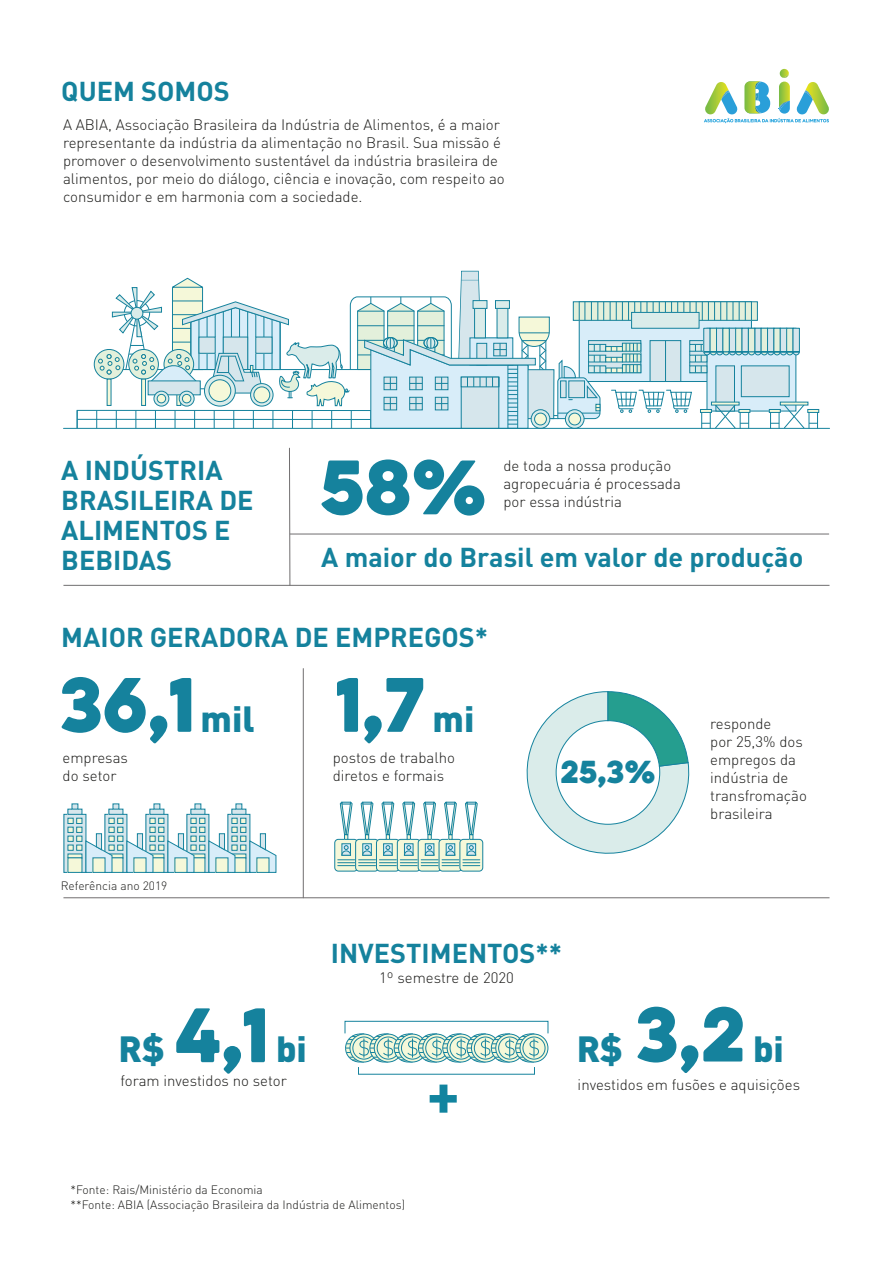
<style>
.page{position:relative;width:893px;height:1263px;background:#fff}
.page>*{position:absolute;margin:0;border:0;box-sizing:border-box;transform-origin:0 0}
.t1{font:90px "Big Noodle Titling";color:#11849f}
.t2{font:69px "Eveleth Clean";color:#15829d}
.t3{font:900 36px "DIN Pro";color:#15829d}
.t4{font:28.5px "Eveleth Clean";color:#15829d}
.t5{font:700 27px/30px "DIN Pro";color:#15829d}
.t6{font:300 15px/18px "DIN Pro";color:#1a1a18}
.t7{font:300 12px/15px "DIN Pro";color:#1a1a18}
.s1{font-family:"DIN Pro";font-weight:900;font-size:36px}
.s2{font-family:"Eveleth Clean";font-weight:400;font-size:69px}
</style>
<div class="page">
<svg style="left:289px;top:447px;width:2px;height:138px"></svg>
<svg style="left:526px;top:691px;width:164px;height:163px"></svg>
<svg style="left:704px;top:69px;width:125px;height:54px"></svg>
<hr style="left:290px;top:534px;width:539px;height:1px;background:#706e6f">
<hr style="left:63px;top:897px;width:766px;height:1px;background:#706e6f">
<hr style="left:63px;top:585px;width:766px;height:1px;background:#706e6f">
<hr style="left:303px;top:668px;width:1px;height:230px;background:#706e6f">
<div style="left:579px;top:302px;width:172px;height:79px;background:#d8edf9"></div>
<svg style="left:604px;top:303px;width:152px;height:16px"></svg>
<div style="left:573px;top:301px;width:185px;height:20px;border:1px solid #15829d"></div>
<svg style="left:610px;top:302px;width:31px;height:18px"></svg>
<svg style="left:647px;top:302px;width:37px;height:10px"></svg>
<svg style="left:690px;top:302px;width:37px;height:18px"></svg>
<svg style="left:733px;top:302px;width:19px;height:18px"></svg>
<hr style="left:64px;top:428px;width:766px;height:1px;background:#15829d">
<div style="left:632px;top:312px;width:67px;height:16px;background:#daecea"></div>
<div style="left:631px;top:312px;width:68px;height:17px;border:1px solid #15829d"></div>
<div style="left:650px;top:341px;width:31px;height:40px;background:#d6e6ec"></div>
<div style="left:650px;top:340px;width:31px;height:42px;border:1px solid #15829d"></div>
<svg style="left:604px;top:342px;width:35px;height:26px"></svg>
<div style="left:588px;top:340px;width:53px;height:33px;border:1px solid #15829d"></div>
<svg style="left:691px;top:342px;width:4px;height:23px"></svg>
<div style="left:689px;top:340px;width:53px;height:33px;border:1px solid #15829d"></div>
<hr style="left:665px;top:341px;width:1px;height:40px;background:#15829d">
<svg style="left:611px;top:389px;width:81px;height:24px"></svg>
<svg style="left:707px;top:328px;width:89px;height:83px"></svg>
<svg style="left:624px;top:345px;width:15px;height:5px"></svg>
<div style="left:622px;top:343px;width:19px;height:9px;border:1px solid #15829d"></div>
<svg style="left:624px;top:356px;width:15px;height:4px"></svg>
<svg style="left:624px;top:366px;width:15px;height:5px"></svg>
<div style="left:622px;top:364px;width:19px;height:9px;border:1px solid #15829d"></div>
<svg style="left:626px;top:343px;width:12px;height:30px"></svg>
<div style="left:588px;top:344px;width:18px;height:8px;border:1px solid #15829d"></div>
<div style="left:588px;top:355px;width:18px;height:7px;border:1px solid #15829d"></div>
<div style="left:605px;top:357px;width:18px;height:5px;border:1px solid #15829d"></div>
<svg style="left:611px;top:357px;width:6px;height:5px"></svg>
<svg style="left:607px;top:348px;width:14px;height:2px"></svg>
<div style="left:605px;top:346px;width:18px;height:6px;border:1px solid #15829d"></div>
<svg style="left:611px;top:347px;width:6px;height:4px"></svg>
<div style="left:605px;top:368px;width:18px;height:5px;border:1px solid #15829d"></div>
<svg style="left:611px;top:368px;width:6px;height:5px"></svg>
<div style="left:588px;top:365px;width:18px;height:8px;border:1px solid #15829d"></div>
<div style="left:690px;top:344px;width:17px;height:7px;background:#daecea"></div>
<div style="left:689px;top:344px;width:18px;height:8px;border:1px solid #15829d"></div>
<div style="left:690px;top:355px;width:17px;height:7px;background:#daecea"></div>
<div style="left:689px;top:355px;width:18px;height:7px;border:1px solid #15829d"></div>
<div style="left:690px;top:366px;width:17px;height:7px;background:#daecea"></div>
<div style="left:689px;top:365px;width:18px;height:8px;border:1px solid #15829d"></div>
<div style="left:716px;top:366px;width:18px;height:45px;background:#d6e6ec"></div>
<div style="left:715px;top:365px;width:20px;height:46px;border:1px solid #15829d"></div>
<div style="left:741px;top:366px;width:48px;height:31px;background:#d6e6ec"></div>
<div style="left:741px;top:365px;width:48px;height:32px;border:1px solid #15829d"></div>
<svg style="left:76px;top:271px;width:528px;height:158px"></svg>
<hr style="left:142px;top:379px;width:4px;height:26px;background:#f5f8d9">
<div style="left:141px;top:379px;width:5px;height:27px;border:1px solid #15829d"></div>
<svg style="left:700px;top:404px;width:50px;height:25px"></svg>
<svg style="left:769px;top:404px;width:50px;height:25px"></svg>
<svg style="left:695px;top:327px;width:105px;height:46px"></svg>
<div style="left:157px;top:394px;width:9px;height:9px;background:#f5f8d9;border-radius:50%"></div>
<div style="left:157px;top:394px;width:9px;height:9px;border:1px solid #15829d;border-radius:50%"></div>
<div style="left:182px;top:394px;width:9px;height:9px;background:#f5f8d9;border-radius:50%"></div>
<div style="left:182px;top:394px;width:9px;height:9px;border:1px solid #15829d;border-radius:50%"></div>
<svg style="left:335px;top:839px;width:23px;height:32px"></svg>
<div style="left:334px;top:839px;width:24px;height:32px;border:1px solid #15839e;border-radius:4px"></div>
<svg style="left:356px;top:839px;width:22px;height:32px"></svg>
<div style="left:355px;top:839px;width:24px;height:32px;border:1px solid #15839e;border-radius:4px"></div>
<svg style="left:376px;top:839px;width:23px;height:32px"></svg>
<div style="left:376px;top:839px;width:24px;height:32px;border:1px solid #15839e;border-radius:4px"></div>
<svg style="left:397px;top:839px;width:23px;height:32px"></svg>
<div style="left:397px;top:839px;width:24px;height:32px;border:1px solid #15839e;border-radius:4px"></div>
<svg style="left:418px;top:839px;width:23px;height:32px"></svg>
<div style="left:418px;top:839px;width:23px;height:32px;border:1px solid #15839e;border-radius:4px"></div>
<svg style="left:439px;top:839px;width:23px;height:32px"></svg>
<div style="left:439px;top:839px;width:23px;height:32px;border:1px solid #15839e;border-radius:4px"></div>
<svg style="left:460px;top:839px;width:23px;height:32px"></svg>
<div style="left:459px;top:839px;width:24px;height:32px;border:1px solid #15839e;border-radius:4px"></div>
<svg style="left:338px;top:801px;width:142px;height:65px"></svg>
<svg style="left:230px;top:816px;width:18px;height:2px"></svg>
<div style="left:228px;top:814px;width:22px;height:59px;border:1px solid #15839e"></div>
<div style="left:232px;top:809px;width:14px;height:5px;background:#d6e6ec"></div>
<div style="left:231px;top:809px;width:15px;height:6px;border:1px solid #15839e"></div>
<svg style="left:236px;top:803px;width:6px;height:6px"></svg>
<svg style="left:189px;top:816px;width:18px;height:2px"></svg>
<div style="left:187px;top:814px;width:22px;height:59px;border:1px solid #15839e"></div>
<div style="left:191px;top:809px;width:14px;height:5px;background:#d6e6ec"></div>
<div style="left:191px;top:809px;width:14px;height:6px;border:1px solid #15839e"></div>
<svg style="left:195px;top:803px;width:6px;height:6px"></svg>
<svg style="left:148px;top:816px;width:18px;height:2px"></svg>
<div style="left:146px;top:814px;width:22px;height:59px;border:1px solid #15839e"></div>
<div style="left:150px;top:809px;width:14px;height:5px;background:#d6e6ec"></div>
<div style="left:150px;top:809px;width:14px;height:6px;border:1px solid #15839e"></div>
<svg style="left:154px;top:803px;width:6px;height:6px"></svg>
<svg style="left:107px;top:816px;width:18px;height:2px"></svg>
<div style="left:105px;top:814px;width:22px;height:59px;border:1px solid #15839e"></div>
<div style="left:109px;top:809px;width:14px;height:5px;background:#d6e6ec"></div>
<div style="left:109px;top:809px;width:14px;height:6px;border:1px solid #15839e"></div>
<svg style="left:113px;top:803px;width:6px;height:6px"></svg>
<div style="left:64px;top:814px;width:22px;height:58px;background:linear-gradient(to right,#d6e6ec,#d6e6ec)"></div>
<svg style="left:68px;top:818px;width:209px;height:55px"></svg>
<div style="left:93px;top:858px;width:12px;height:14px;background:#f5f8d9"></div>
<svg style="left:68px;top:854px;width:14px;height:4px"></svg>
<div style="left:68px;top:858px;width:14px;height:14px;background:#f5f8d9"></div>
<div style="left:68px;top:857px;width:14px;height:16px;border:1px solid #15839e"></div>
<div style="left:68px;top:809px;width:14px;height:5px;background:#d6e6ec"></div>
<div style="left:68px;top:809px;width:14px;height:6px;border:1px solid #15839e"></div>
<svg style="left:72px;top:803px;width:6px;height:6px"></svg>
<div style="left:345px;top:1021px;width:203px;height:13px;border:1px solid #15829d"></div>
<svg style="left:520px;top:1034px;width:28px;height:28px"></svg>
<div style="left:520px;top:1034px;width:28px;height:28px;border:1px solid #15839e;border-radius:50%"></div>
<svg style="left:523px;top:1037px;width:22px;height:22px"></svg>
<div style="left:523px;top:1036px;width:22px;height:23px;border:1px solid #15839e;border-radius:50%"></div>
<svg style="left:345px;top:1033px;width:194px;height:30px;background:#add2c9"></svg>
<h3 class="t5" style="left:61px;top:75px;width:170px">QUEM SOMOS</h3>
<p class="t6" style="left:63px;top:115px;width:443px">A ABIA, Associação Brasileira da Indústria de Alimentos, é a maior representante da indústria da alimentação no Brasil. Sua missão é promover o desenvolvimento sustentável da indústria brasileira de alimentos, por meio do diálogo, ciência e inovação, com respeito ao consumidor e em harmonia com a sociedade.</p>
<h3 class="t5" style="left:61px;top:454px;width:194px">A INDÚSTRIA<br>BRASILEIRA DE<br>ALIMENTOS E<br>BEBIDAS</h3>
<h2 class="t2" style="left:320px;top:434px;width:169px">58%</h2>
<p class="t6" style="left:503px;top:456px;width:179px">de toda a nossa produção agropecuária é processada por essa indústria</p>
<h3 class="t5" style="left:321px;top:541px;width:484px">A maior do Brasil em valor de produção</h3>
<h3 class="t5" style="left:61px;top:621px;width:428px">MAIOR GERADORA DE EMPREGOS*</h3>
<h2 class="t2" style="left:60px;top:652px;width:416px">36,1 <span class="s1">mil</span> 1,7 <span class="s1">mi</span></h2>
<p class="t6" style="left:63px;top:748px;width:67px">empresas do setor</p>
<p class="t7" style="left:61px;top:877px;width:108px">Referência ano 2019</p>
<p class="t6" style="left:333px;top:748px;width:124px">postos de trabalho diretos e formais</p>
<h3 class="t4" style="left:560px;top:749px;width:97px">25,3%</h3>
<h3 class="t5" style="left:331px;top:937px;width:233px">INVESTIMENTOS**</h3>
<p class="t6" style="left:379px;top:968px;width:136px">1º semestre de 2020</p>
<p class="t6" style="left:710px;top:714px;width:98px">responde<br>por 25,3% dos empregos da indústria de transfromação brasileira</p>
<h3 class="t3" style="left:119px;top:1025px;width:190px">R$ <span class="s2">4,1</span> bi</h3>
<p class="t6" style="left:120px;top:1071px;width:168px">foram investidos no setor</p>
<h1 class="t1" style="left:426px;top:1049px;width:36px">+</h1>
<p class="t7" style="left:71px;top:1181px;width:336px">*Fonte: Rais/Ministério da Economia<br>**Fonte: ABIA (Associação Brasileira da Indústria de Alimentos)</p>
<h3 class="t3" style="left:577px;top:1024px;width:209px">R$ <span class="s2">3,2</span> bi</h3>
<p class="t6" style="left:578px;top:1075px;width:224px">investidos em fusões e aquisições</p>
</div>
